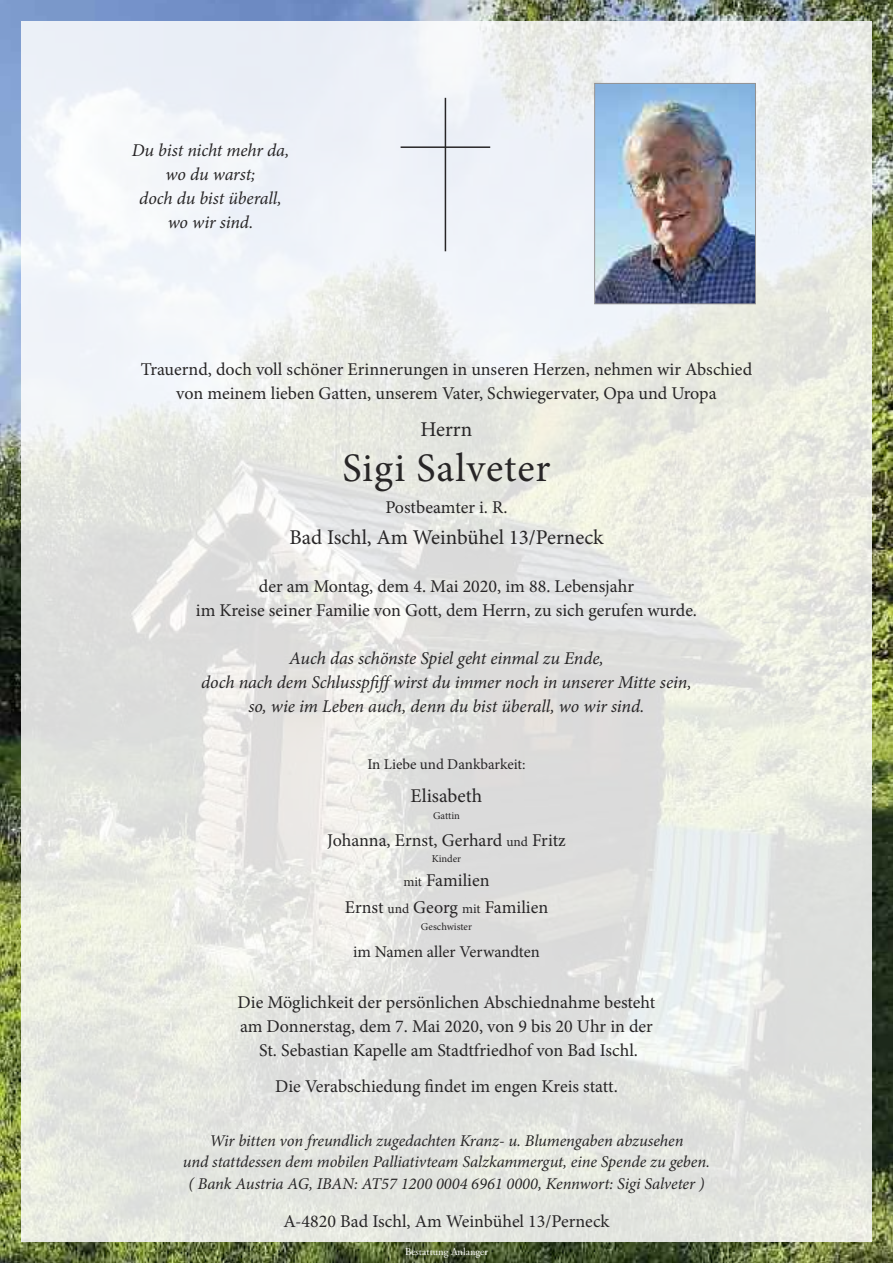
<style>
.page{position:relative;width:893px;height:1263px;background:#fff}
.page>*{position:absolute;margin:0;border:0;box-sizing:border-box;transform-origin:0 0}
.t1{font:40.5px "Minion Pro";letter-spacing:.025em;color:#272526}
.t2{font:21px "Minion Pro";color:#272526}
.t3{font:19.5px "Minion Pro";letter-spacing:.005em;color:#272526}
.t4{font:18px/24px "Minion Pro";color:#272526;text-align:center}
.t5{font:italic 18px/24px "Minion Pro";letter-spacing:-.01em;color:#272526;text-align:center}
.t6{font:italic 16.5px/21px "Minion Pro";letter-spacing:-.005em;color:#272526;text-align:center}
.t7{font:16.5px "Minion Pro";color:#272526}
.t8{font:15px "Minion Pro";letter-spacing:-.005em;color:#272526}
.t9{font:10.5px "Minion Pro";color:#272526}
.t10{font:10.5px "Adobe Garamond Pro";color:#fff}
.s1{font-size:13.5px}
</style>
<div class="page">
<img style="left:0;top:0;width:893px;height:1263px">
<img style="left:21px;top:21px;width:851px;height:1221px">
<img style="left:596px;top:85px;width:158px;height:217px">
<div style="left:594px;top:83px;width:162px;height:221px;border:1px solid #939293"></div>
<hr style="left:445px;top:98px;width:1px;height:153px;background:#272526">
<hr style="left:401px;top:146px;width:89px;height:2px;background:#272526">
<p class="t5" style="left:132px;top:140px;width:159px">Du bist nicht mehr da, wo du warst;<br>doch du bist überall, wo wir sind.</p>
<p class="t4" style="left:141px;top:358px;width:613px">Trauernd, doch voll schöner Erinnerungen in unseren Herzen, nehmen wir Abschied von meinem lieben Gatten, unserem Vater, Schwiegervater, Opa und Uropa</p>
<p class="t2" style="left:421px;top:421px;width:53px">Herrn</p>
<h1 class="t1" style="left:342px;top:453px;width:210px">Sigi Salveter</h1>
<p class="t4" style="left:385px;top:496px;width:124px">Postbeamter i. R.</p>
<p class="t2" style="left:289px;top:529px;width:316px">Bad Ischl, Am Weinbühel 13/Perneck</p>
<p class="t4" style="left:196px;top:576px;width:503px">der am Montag, dem 4. Mai 2020, im 88. Lebensjahr<br>im Kreise seiner Familie von Gott, dem Herrn, zu sich gerufen wurde.</p>
<p class="t5" style="left:201px;top:648px;width:492px">Auch das schönste Spiel geht einmal zu Ende,<br>doch nach dem Schlusspfiff wirst du immer noch in unserer Mitte sein, so, wie im Leben auch, denn du bist überall, wo wir sind.</p>
<p class="t8" style="left:367px;top:758px;width:160px">In Liebe und Dankbarkeit:</p>
<p class="t3" style="left:411px;top:788px;width:73px">Elisabeth</p>
<p class="t9" style="left:433px;top:811px;width:28px">Gattin</p>
<p class="t4" style="left:327px;top:829px;width:240px">Johanna, Ernst, Gerhard <span class="s1">und</span> Fritz</p>
<p class="t9" style="left:432px;top:855px;width:31px">Kinder</p>
<p class="t4" style="left:345px;top:868px;width:205px;line-height:27px"><span class="s1">mit</span> Familien<br>Ernst <span class="s1">und</span> Georg <span class="s1">mit</span> Familien</p>
<p class="t9" style="left:421px;top:922px;width:53px">Geschwister</p>
<p class="t7" style="left:353px;top:945px;width:188px">im Namen aller Verwandten</p>
<p class="t4" style="left:238px;top:991px;width:419px">Die Möglichkeit der persönlichen Abschiednahme besteht am Donnerstag, dem 7. Mai 2020, von 9 bis 20 Uhr in der<br>St. Sebastian Kapelle am Stadtfriedhof von Bad Ischl.</p>
<p class="t4" style="left:275px;top:1075px;width:344px">Die Verabschiedung findet im engen Kreis statt.</p>
<p class="t6" style="left:183px;top:1131px;width:529px">Wir bitten von freundlich zugedachten Kranz- u. Blumengaben abzusehen<br>und stattdessen dem mobilen Palliativteam Salzkammergut, eine Spende zu geben.</p>
<p class="t6" style="left:188px;top:1175px;width:518px">( Bank Austria AG, IBAN: AT57 1200 0004 6961 0000, Kennwort: Sigi Salveter )</p>
<p class="t4" style="left:284px;top:1210px;width:327px">A-4820 Bad Ischl, Am Weinbühel 13/Perneck</p>
<p class="t10" style="left:405px;top:1247px;width:84px">Bestattung Anlanger</p>
</div>
